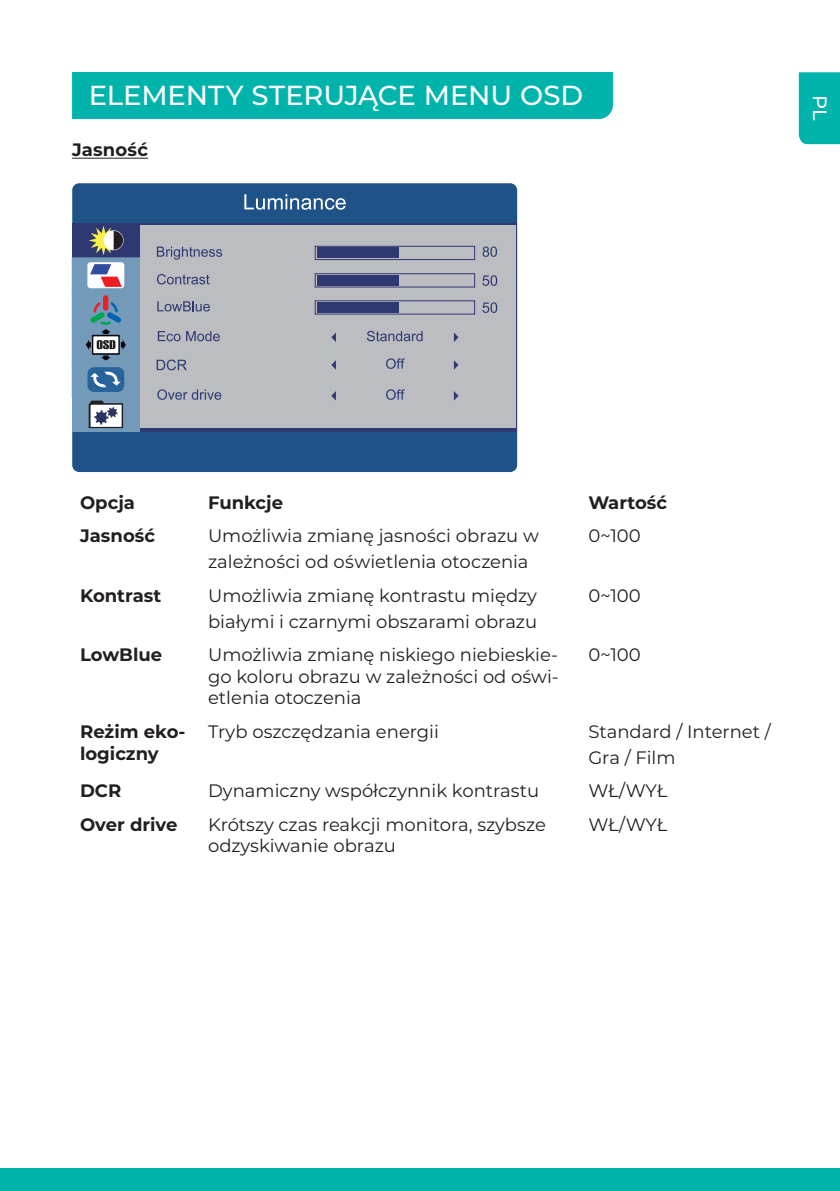
<style>
.page{position:relative;width:840px;height:1191px;background:#fff}
.page>*{position:absolute;margin:0;border:0;box-sizing:border-box;transform-origin:0 0}
.t1{font:500 27.4px "Montserrat";letter-spacing:-.005em;color:#fff}
.t2{font:500 19.4px "Montserrat";color:#fff}
.t3{font:18px/26px "Montserrat";color:#231f20}
.t4{font:700 18px/21.6px "Montserrat";color:#231f20}
</style>
<div class="page">
<div style="left:0;top:1168px;width:839px;height:23px;background:#00b4ac"></div>
<div style="left:72px;top:72px;width:540px;height:47px;background:#00b4ac"></div>
<hr style="left:72px;top:158px;width:76px;height:1px;background:#231f20">
<div style="left:72px;top:183px;width:445px;height:289px;background:#1f5388;border-radius:7px"></div>
<svg style="left:139px;top:223px;width:378px;height:209px;fill:#2e3972"></svg>
<div style="left:139px;top:226px;width:376px;height:202px;background:#bcbdc0"></div>
<svg style="left:158px;top:331px;width:22px;height:10px"></svg>
<svg style="left:186px;top:331px;width:34px;height:10px"></svg>
<svg style="left:367px;top:331px;width:55px;height:10px"></svg>
<svg style="left:386px;top:358px;width:18px;height:11px"></svg>
<div style="left:72px;top:223px;width:67px;height:35px;background:#2e3972"></div>
<div style="left:72px;top:258px;width:67px;height:35px;background:#749ab9"></div>
<div style="left:72px;top:293px;width:67px;height:34px;background:#749ab9"></div>
<div style="left:72px;top:327px;width:67px;height:35px;background:#749ab9"></div>
<div style="left:72px;top:362px;width:67px;height:35px;background:#749ab9"></div>
<div style="left:72px;top:397px;width:67px;height:35px;background:#749ab9"></div>
<svg style="left:89px;top:226px;width:34px;height:29px"></svg>
<div style="left:87px;top:262px;width:37px;height:26px;background:#fff;border-radius:3px"></div>
<svg style="left:90px;top:264px;width:32px;height:23px"></svg>
<div style="left:103px;top:295px;width:5px;height:16px;background:#ee1d23;border-radius:3px"></div>
<svg style="left:86px;top:302px;width:40px;height:58px"></svg>
<div style="left:87px;top:367px;width:37px;height:25px;background:#28639b;border-radius:6px"></div>
<svg style="left:90px;top:371px;width:31px;height:16px"></svg>
<svg style="left:89px;top:400px;width:34px;height:28px"></svg>
<svg style="left:156px;top:359px;width:31px;height:11px"></svg>
<svg style="left:482px;top:275px;width:15px;height:11px"></svg>
<div style="left:314px;top:273px;width:160px;height:14px;border:1px solid #2e3972"></div>
<div style="left:317px;top:275px;width:81px;height:10px;background:#2e3972"></div>
<div style="left:317px;top:248px;width:81px;height:10px;background:#2e3972"></div>
<div style="left:314px;top:246px;width:160px;height:14px;border:1px solid #2e3972"></div>
<svg style="left:331px;top:332px;width:5px;height:10px"></svg>
<svg style="left:453px;top:333px;width:5px;height:9px"></svg>
<svg style="left:157px;top:389px;width:64px;height:11px"></svg>
<svg style="left:386px;top:389px;width:18px;height:11px"></svg>
<svg style="left:331px;top:391px;width:5px;height:9px"></svg>
<svg style="left:453px;top:391px;width:5px;height:9px"></svg>
<svg style="left:331px;top:360px;width:5px;height:10px"></svg>
<svg style="left:453px;top:360px;width:5px;height:10px"></svg>
<svg style="left:244px;top:194px;width:101px;height:16px"></svg>
<svg style="left:157px;top:246px;width:65px;height:14px"></svg>
<svg style="left:157px;top:274px;width:52px;height:10px"></svg>
<svg style="left:482px;top:302px;width:15px;height:11px"></svg>
<div style="left:314px;top:300px;width:160px;height:14px;border:1px solid #2e3972"></div>
<div style="left:317px;top:302px;width:81px;height:11px;background:#2e3972"></div>
<svg style="left:157px;top:301px;width:53px;height:10px"></svg>
<svg style="left:482px;top:246px;width:14px;height:11px"></svg>
<div style="left:798px;top:72px;width:41px;height:72px;background:#00b4ac"></div>
<p class="t1" style="left:89px;top:76px;width:495px">ELEMENTY STERUJĄCE MENU OSD</p>
<p class="t4" style="left:72px;top:138px;width:77px">Jasność</p>
<p class="t2" style="left:833px;top:95px;width:27px;rotate:90deg">PL</p>
<p class="t4" style="left:80px;top:491px;width:56px">Opcja</p>
<p class="t4" style="left:208px;top:491px;width:77px">Funkcje</p>
<p class="t4" style="left:588px;top:491px;width:80px">Wartość</p>
<p class="t4" style="left:80px;top:524px;width:76px">Jasność</p>
<p class="t3" style="left:208px;top:522px;width:332px">Umożliwia zmianę jasności obrazu w zależności od oświetlenia otoczenia</p>
<p class="t3" style="left:588px;top:522px;width:54px">0~100</p>
<p class="t4" style="left:80px;top:583px;width:83px">Kontrast</p>
<p class="t3" style="left:208px;top:582px;width:330px">Umożliwia zmianę kontrastu między białymi i czarnymi obszarami obrazu</p>
<p class="t3" style="left:588px;top:582px;width:54px">0~100</p>
<p class="t4" style="left:80px;top:643px;width:84px">LowBlue</p>
<p class="t3" style="left:208px;top:643px;width:352px;line-height:21.6px;text-align:justify">Umożliwia zmianę niskiego niebieskie&shy;go koloru obrazu w zależności od oświ&shy;etlenia otoczenia</p>
<p class="t3" style="left:588px;top:641px;width:54px">0~100</p>
<p class="t4" style="left:80px;top:720px;width:107px">Reżim eko&shy;logiczny</p>
<p class="t3" style="left:208px;top:718px;width:232px">Tryb oszczędzania energii</p>
<p class="t3" style="left:588px;top:718px;width:184px">Standard / Internet /<br>Gra / Film</p>
<p class="t4" style="left:80px;top:779px;width:43px">DCR</p>
<p class="t3" style="left:208px;top:777px;width:332px">Dynamiczny współczynnik kontrastu</p>
<p class="t3" style="left:588px;top:777px;width:80px">WŁ/WYŁ</p>
<p class="t4" style="left:80px;top:812px;width:99px">Over drive</p>
<p class="t3" style="left:208px;top:813px;width:339px;line-height:21.6px">Krótszy czas reakcji monitora, szybsze odzyskiwanie obrazu</p>
<p class="t3" style="left:588px;top:810px;width:80px">WŁ/WYŁ</p>
</div>
